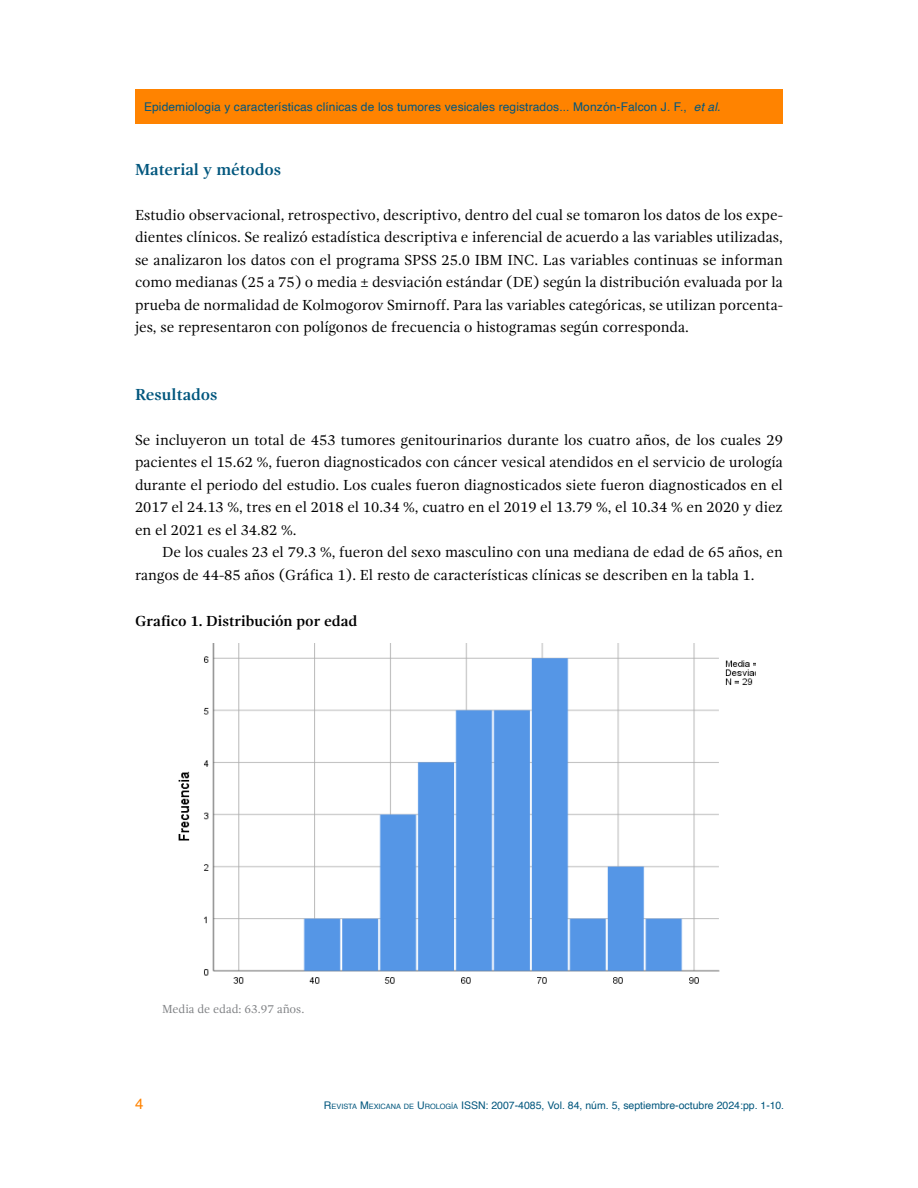
<style>
.page{position:relative;width:918px;height:1188px;background:#fff}
.page>*{position:absolute;margin:0;border:0;box-sizing:border-box;transform-origin:0 0}
.t1{font:700 16.5px "Gandhi Serif";color:#00567d}
.t2{font:15px/22.5px "Gandhi Serif";color:#000;text-align:justify}
.t3{font:700 15px "Gandhi Serif";color:#000}
.t4{font:15px "Helvetica";color:#ff8300}
.t5{font:12px "Helvetica";letter-spacing:.01em;color:#00567d}
.t6{font:12px "Gandhi Serif";letter-spacing:-.005em;color:#808285}
.t7{font:10.5px "Helvetica";color:#00567d}
.s1{font-style:italic}
.s2{font-style:inherit}
.s3{font-size:7.35px}
</style>
<div class="page">
<div style="left:135px;top:89px;width:648px;height:34px;background:#ff8300"></div>
<img style="left:178px;top:643px;width:578px;height:341px">
<p class="t5" style="left:144px;top:97px;width:578px">Epidemiologia y características clínicas de los tumores vesicales registrados... Monzón-Falcon J. F., <span class="s1">et al.</span></p>
<p class="t1" style="left:135px;top:160px;width:148px">Material y métodos</p>
<p class="t2" style="left:135px;top:203px;width:650px">Estudio observacional, retrospectivo, descriptivo, dentro del cual se tomaron los datos de los expe&shy;dientes clínicos. Se realizó estadística descriptiva e inferencial de acuerdo a las variables utilizadas, se analizaron los datos con el programa SPSS 25.0 IBM INC. Las variables continuas se informan como medianas (25 a 75) o media ± desviación estándar (DE) según la distribución evaluada por la prueba de normalidad de Kolmogorov Smirnoff. Para las variables categóricas, se utilizan porcenta&shy;jes, se representaron con polígonos de frecuencia o histogramas según corresponda.</p>
<p class="t1" style="left:135px;top:385px;width:84px">Resultados</p>
<p class="t2" style="left:135px;top:428px;width:650px">Se incluyeron un total de 453 tumores genitourinarios durante los cuatro años, de los cuales 29 pacientes el 15.62 %, fueron diagnosticados con cáncer vesical atendidos en el servicio de urología durante el periodo del estudio. Los cuales fueron diagnosticados siete fueron diagnosticados en el 2017 el 24.13 %, tres en el 2018 el 10.34 %, cuatro en el 2019 el 13.79 %, el 10.34 % en 2020 y diez en el 2021 es el 34.82 %.</p>
<p class="t2" style="left:135px;top:541px;width:649px;text-indent:27px">De los cuales 23 el 79.3 %, fueron del sexo masculino con una mediana de edad de 65 años, en rangos de 44-85 años (Gráfica 1). El resto de características clínicas se describen en la tabla 1.</p>
<p class="t3" style="left:135px;top:613px;width:224px">Grafico 1. Distribución por edad</p>
<p class="t6" style="left:162px;top:1002px;width:144px">Media de edad: 63.97 años.</p>
<p class="t4" style="left:135px;top:1092px;width:10px">4</p>
<p class="t7" style="left:324px;top:1097px;width:462px"><span class="s2">R</span><span class="s3">EVISTA</span> <span class="s2">M</span><span class="s3">EXICANA DE</span> <span class="s2">U</span><span class="s3">ROLOGÍA</span> ISSN: 2007-4085, Vol. 84, núm. 5, septiembre-octubre 2024:pp. 1-10.</p>
</div>
